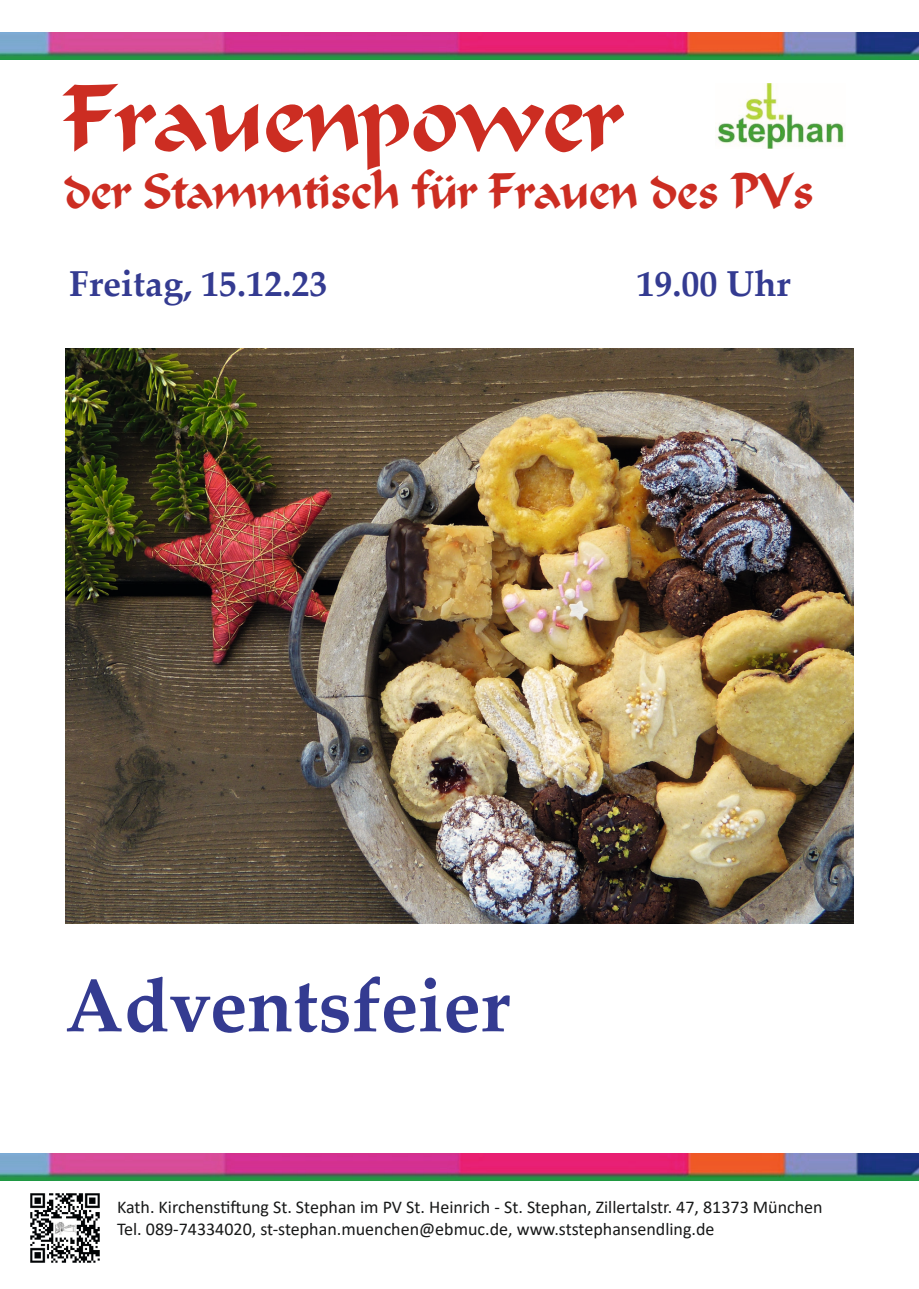
<style>
.page{position:relative;width:919px;height:1289px;background:#fff}
.page>*{position:absolute;margin:0;border:0;box-sizing:border-box;transform-origin:0 0}
.t1{font:90px "Calligraphic";color:#cc2d22}
.t2{font:700 75px "Palatino Linotype";color:#343b91}
.t3{font:48px "Calligraphic";color:#cc2d22;scale:.94 1}
.t4{font:700 36px "Palatino Linotype";color:#343b91}
.t5{font:18px/21.6px "Calibri";color:#171818}
</style>
<div class="page">
<img style="left:0;top:33px;width:918px;height:27px">
<img style="left:0;top:1153px;width:918px;height:27px">
<img style="left:30px;top:1193px;width:70px;height:70px">
<img style="left:65px;top:349px;width:788px;height:574px">
<img style="left:716px;top:83px;width:128px;height:65px">
<h1 class="t1" style="left:64px;top:62px;width:558px">Frauenpower</h1>
<h3 class="t3" style="left:64px;top:161px;width:798px">der Stammtisch für Frauen des PVs</h3>
<h3 class="t4" style="left:69px;top:258px;width:260px">Freitag, 15.12.23</h3>
<h3 class="t4" style="left:636px;top:258px;width:156px">19.00 Uhr</h3>
<h2 class="t2" style="left:65px;top:952px;width:446px">Adventsfeier</h2>
<p class="t5" style="left:117px;top:1195px;width:707px">Kath. Kirchenstiftung St. Stephan im PV St. Heinrich - St. Stephan, Zillertalstr. 47, 81373 München<br>Tel. 089-74334020, st-stephan.muenchen@ebmuc.de, www.ststephansendling.de</p>
</div>
